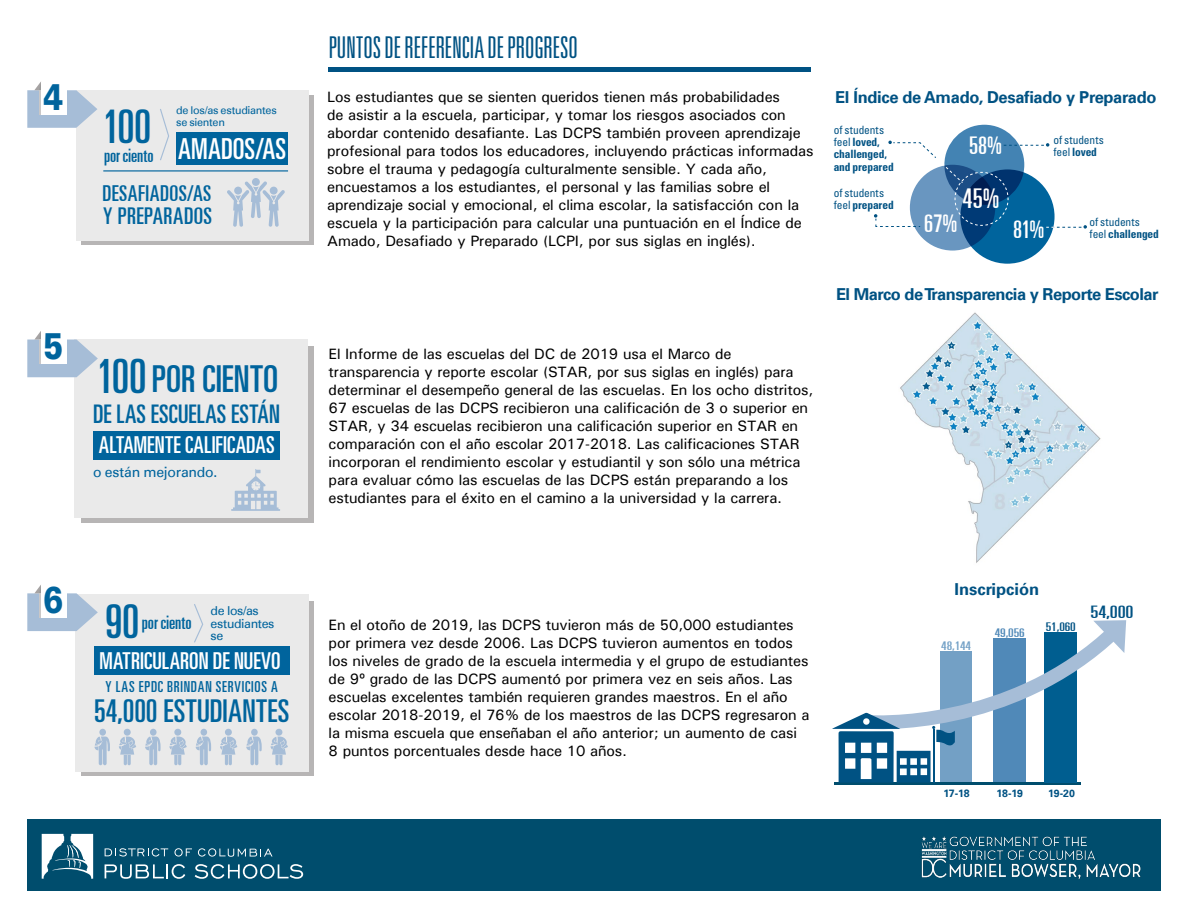
<style>
.page{position:relative;width:1188px;height:918px;background:#fff}
.page>*{position:absolute;margin:0;border:0;box-sizing:border-box;transform-origin:0 0}
.t1{font:ultra-condensed 47.25px "Univers LT Std";color:#00649d}
.t2{font:ultra-condensed 46.5px "Univers LT Std";color:#00649d}
.t3{font:ultra-condensed 46.35px "Univers LT Std";color:#00649d}
.t4{font:900 37.2px "Univers LT Std";color:#00649d;scale:.8 1}
.t5{font:ultra-condensed 37.05px "Univers LT Std";letter-spacing:.005em;color:#00649d}
.t6{font:900 37.05px "Univers LT Std";color:#00649d;scale:.8 1}
.t7{font:ultra-condensed 31.35px "Univers LT Std";letter-spacing:.01em;color:#00649d}
.t8{font:300 ultra-condensed 30px "Univers LT Std";letter-spacing:-.015em;color:#005283}
.t9{font:ultra-condensed 27.3px "Univers LT";color:#fff}
.t10{font:ultra-condensed 25.65px "Univers LT Std";letter-spacing:.01em;color:#00649d}
.t11{font:ultra-condensed 24.45px "Univers LT";color:#fff}
.t12{font:ultra-condensed 23.25px "Univers LT Std";letter-spacing:.005em;color:#fff}
.t13{font:ultra-condensed 23.1px "Univers LT";letter-spacing:.02em;color:#00649d}
.t14{font:ultra-condensed 22.05px "Univers LT";letter-spacing:.025em;color:#00649d}
.t15{font:ultra-condensed 18.6px "Univers LT";letter-spacing:-.01em;color:#00649d}
.t16{font:ultra-condensed 18.45px "Univers LT";letter-spacing:-.01em;color:#00649d}
.t17{font:ultra-condensed 17.25px "Univers LT";color:#005283;scale:1.25 1}
.t18{font:700 16.5px "Univers LT";letter-spacing:-.02em;color:#005283}
.t19{font:700 16.5px "Univers LT";color:#005283}
.t20{font:ultra-condensed 15.15px "Univers LT Std";letter-spacing:.05em;color:#00649d}
.t21{font:500 15px/18px "Univers";letter-spacing:-.01em;color:#000}
.t22{font:13.95px "Univers";letter-spacing:-.015em;color:#00649d}
.t23{font:12.3px/12.5px "Univers";letter-spacing:-.025em;color:#00649d}
.t24{font:ultra-condensed 12px "Univers LT";letter-spacing:-.01em;color:#5089b8;scale:1.25 1}
.t25{font:ultra-condensed 12px "Univers LT";color:#005283;scale:1.25 1}
.t26{font:condensed 11.4px/12.1px "Univers LT Std";letter-spacing:.005em;color:#005283}
.t27{font:700 condensed 11.4px/12.1px "Univers LT Std";letter-spacing:-.01em;color:#005283}
.t28{font:10.8px/12.5px "Univers";letter-spacing:-.02em;color:#00649d}
.t29{font:700 10.5px "Univers LT";letter-spacing:-.02em;color:#005283}
.s1{font-weight:400}
.s2{font-weight:700}
</style>
<div class="page">
<div style="left:27px;top:820px;width:1134px;height:71px;background:#004d6d"></div>
<svg style="left:42px;top:834px;width:51px;height:45px"></svg>
<svg style="left:105px;top:848px;width:63px;height:9px"></svg>
<svg style="left:174px;top:848px;width:18px;height:9px"></svg>
<svg style="left:198px;top:848px;width:75px;height:9px"></svg>
<svg style="left:105px;top:864px;width:80px;height:15px"></svg>
<svg style="left:195px;top:864px;width:108px;height:15px"></svg>
<img style="left:921px;top:836px;width:220px;height:43px">
<div style="left:910px;top:165px;width:85px;height:86px;background:#6996c0;border-radius:50%"></div>
<svg style="left:960px;top:169px;width:95px;height:95px;background:#04619a"></svg>
<div style="left:944px;top:125px;width:80px;height:80px;background:#4383b3;border-radius:50%"></div>
<svg style="left:874px;top:141px;width:213px;height:88px"></svg>
<img style="left:900px;top:312px;width:201px;height:251px">
<hr style="left:834px;top:783px;width:247px;height:2px;background:#004d6d">
<svg style="left:832px;top:620px;width:295px;height:163px"></svg>
<hr style="left:329px;top:67px;width:482px;height:4px;background:#005283">
<div style="left:81px;top:96px;width:232px;height:149px;background:#b7b5b5"></div>
<div style="left:77px;top:90px;width:232px;height:151px;background:#eaeaea"></div>
<svg style="left:27px;top:82px;width:70px;height:46px"></svg>
<div style="left:41px;top:82px;width:26px;height:32px;background:#fff"></div>
<hr style="left:39px;top:90px;width:2px;height:24px;background:#c9c7c7">
<hr style="left:103px;top:170px;width:185px;height:2px;background:#00649d">
<div style="left:176px;top:133px;width:112px;height:32px;background:#00649d"></div>
<div style="left:252px;top:178px;width:8px;height:8px;background:#a6bdd7;border-radius:50%"></div>
<svg style="left:227px;top:181px;width:58px;height:46px"></svg>
<svg style="left:160px;top:109px;width:9px;height:52px"></svg>
<div style="left:81px;top:601px;width:232px;height:175px;background:#b7b5b5"></div>
<div style="left:75px;top:594px;width:234px;height:178px;background:#eaeaea"></div>
<div style="left:94px;top:646px;width:195px;height:29px;background:#00649d"></div>
<svg style="left:27px;top:585px;width:71px;height:46px"></svg>
<div style="left:41px;top:585px;width:26px;height:33px;background:#fff"></div>
<hr style="left:39px;top:593px;width:2px;height:25px;background:#c9c7c7">
<div style="left:99px;top:729px;width:7px;height:7px;background:#a6bdd7;border-radius:50%"></div>
<svg style="left:94px;top:737px;width:16px;height:28px"></svg>
<div style="left:150px;top:729px;width:7px;height:7px;background:#a6bdd7;border-radius:50%"></div>
<svg style="left:145px;top:737px;width:16px;height:28px"></svg>
<div style="left:201px;top:729px;width:6px;height:7px;background:#a6bdd7;border-radius:50%"></div>
<svg style="left:196px;top:737px;width:15px;height:28px"></svg>
<div style="left:251px;top:729px;width:7px;height:7px;background:#a6bdd7;border-radius:50%"></div>
<svg style="left:246px;top:737px;width:16px;height:28px"></svg>
<svg style="left:123px;top:728px;width:8px;height:8px"></svg>
<svg style="left:119px;top:737px;width:17px;height:28px"></svg>
<svg style="left:174px;top:728px;width:8px;height:8px"></svg>
<svg style="left:169px;top:737px;width:18px;height:28px"></svg>
<div style="left:225px;top:728px;width:7px;height:8px;background:#a6bdd7;border-radius:3px"></div>
<svg style="left:220px;top:737px;width:17px;height:28px"></svg>
<div style="left:275px;top:728px;width:8px;height:8px;background:#a6bdd7;border-radius:3px"></div>
<svg style="left:271px;top:737px;width:17px;height:28px"></svg>
<svg style="left:194px;top:604px;width:10px;height:39px"></svg>
<div style="left:81px;top:346px;width:232px;height:177px;background:#b7b5b5"></div>
<div style="left:75px;top:340px;width:233px;height:178px;background:#eaeaea"></div>
<svg style="left:27px;top:331px;width:71px;height:46px"></svg>
<div style="left:41px;top:331px;width:26px;height:33px;background:#fff"></div>
<hr style="left:39px;top:340px;width:2px;height:24px;background:#c9c7c7">
<div style="left:93px;top:431px;width:187px;height:29px;background:#00649d"></div>
<svg style="left:231px;top:469px;width:49px;height:42px"></svg>
<h3 class="t6" style="left:43px;top:74px;width:26px">4</h3>
<p class="t28" style="left:176px;top:104px;width:102px">de los/as estudiantes se sienten</p>
<h3 class="t3" style="left:102px;top:100px;width:51px">100</h3>
<p class="t16" style="left:104px;top:145px;width:184px">por ciento <sup>AMADOS/AS</sup></p>
<h3 class="t14" style="left:102px;top:181px;width:110px">DESAFIADOS/AS</h3>
<h3 class="t13" style="left:103px;top:203px;width:110px">Y PREPARADOS</h3>
<h3 class="t4" style="left:44px;top:323px;width:26px">5</h3>
<h1 class="t1" style="left:97px;top:350px;width:51px">100</h1>
<h3 class="t5" style="left:152px;top:357px;width:128px">POR CIENTO</h3>
<h3 class="t10" style="left:93px;top:399px;width:188px">DE LAS ESCUELAS ESTÁN</h3>
<h3 class="t12" style="left:99px;top:432px;width:177px">ALTAMENTE CALIFICADAS</h3>
<p class="t22" style="left:93px;top:464px;width:126px">o están mejorando.</p>
<h3 class="t4" style="left:44px;top:577px;width:26px">6</h3>
<h2 class="t2" style="left:105px;top:595px;width:36px">90</h2>
<p class="t15" style="left:142px;top:612px;width:51px">por ciento</p>
<p class="t23" style="left:211px;top:605px;width:65px">de los/as estudiantes se</p>
<h3 class="t12" style="left:100px;top:647px;width:183px">MATRICULARON DE NUEVO</h3>
<h3 class="t7" style="left:94px;top:693px;width:197px">54,000 ESTUDIANTES</h3>
<p class="t20" style="left:106px;top:678px;width:174px">Y LAS EPDC BRINDAN SERVICIOS A</p>
<h3 class="t8" style="left:328px;top:32px;width:251px">PUNTOS DE REFERENCIA DE PROGRESO</h3>
<p class="t21" style="left:327px;top:87px;width:488px">Los estudiantes que se sienten queridos tienen más probabilidades<br>de asistir a la escuela, participar, y tomar los riesgos asociados con abordar contenido desafiante. Las DCPS también proveen aprendizaje profesional para todos los educadores, incluyendo prácticas informadas sobre el trauma y pedagogía culturalmente sensible. Y cada año, encuestamos a los estudiantes, el personal y las familias sobre el aprendizaje social y emocional, el clima escolar, la satisfacción con la escuela y la participación para calcular una puntuación en el Índice de Amado, Desafiado y Preparado (LCPI, por sus siglas en inglés).</p>
<p class="t21" style="left:329px;top:345px;width:486px">El Informe de las escuelas del DC de 2019 usa el Marco de transparencia y reporte escolar (STAR, por sus siglas en inglés) para determinar el desempeño general de las escuelas. En los ocho distritos, 67 escuelas de las DCPS recibieron una calificación de 3 o superior en STAR, y 34 escuelas recibieron una calificación superior en STAR en comparación con el año escolar 2017-2018. Las calificaciones STAR incorporan el rendimiento escolar y estudiantil y son sólo una métrica para evaluar cómo las escuelas de las DCPS están preparando a los estudiantes para el éxito en el camino a la universidad y la carrera.</p>
<p class="t18" style="left:835px;top:87px;width:323px">El Índice de Amado, Desafiado y Preparado</p>
<p class="t27" style="left:834px;top:124px;width:61px"><span class="s1">of students feel</span> loved, challenged, and prepared</p>
<p class="t26" style="left:834px;top:186px;width:61px">of students feel <span class="s2">prepared</span></p>
<h3 class="t11" style="left:969px;top:131px;width:34px">58%</h3>
<h3 class="t9" style="left:962px;top:182px;width:39px">45%</h3>
<h3 class="t11" style="left:924px;top:210px;width:35px">67%</h3>
<p class="t26" style="left:1053px;top:134px;width:52px">of students feel <span class="s2">loved</span></p>
<h3 class="t11" style="left:1013px;top:215px;width:33px">81%</h3>
<p class="t26" style="left:1090px;top:216px;width:71px">of students feel <span class="s2">challenged</span></p>
<p class="t18" style="left:836px;top:284px;width:324px">El Marco de Transparencia y Reporte Escolar</p>
<p class="t21" style="left:329px;top:615px;width:482px">En el otoño de 2019, las DCPS tuvieron más de 50,000 estudiantes por primera vez desde 2006. Las DCPS tuvieron aumentos en todos los niveles de grado de la escuela intermedia y el grupo de estudiantes de 9º grado de las DCPS aumentó por primera vez en seis años. Las escuelas excelentes también requieren grandes maestros. En el año escolar 2018-2019, el 76% de los maestros de las DCPS regresaron a la misma escuela que enseñaban el año anterior; un aumento de casi 8 puntos porcentuales desde hace 10 años.</p>
<p class="t19" style="left:955px;top:580px;width:86px">Inscripción</p>
<p class="t24" style="left:941px;top:639px;width:25px">48,144</p>
<p class="t24" style="left:995px;top:626px;width:25px">49,056</p>
<p class="t25" style="left:1046px;top:620px;width:25px">51,060</p>
<p class="t17" style="left:1091px;top:602px;width:36px">54,000</p>
<p class="t29" style="left:943px;top:787px;width:28px">17-18</p>
<p class="t29" style="left:997px;top:787px;width:28px">18-19</p>
<p class="t29" style="left:1048px;top:787px;width:28px">19-20</p>
</div>
